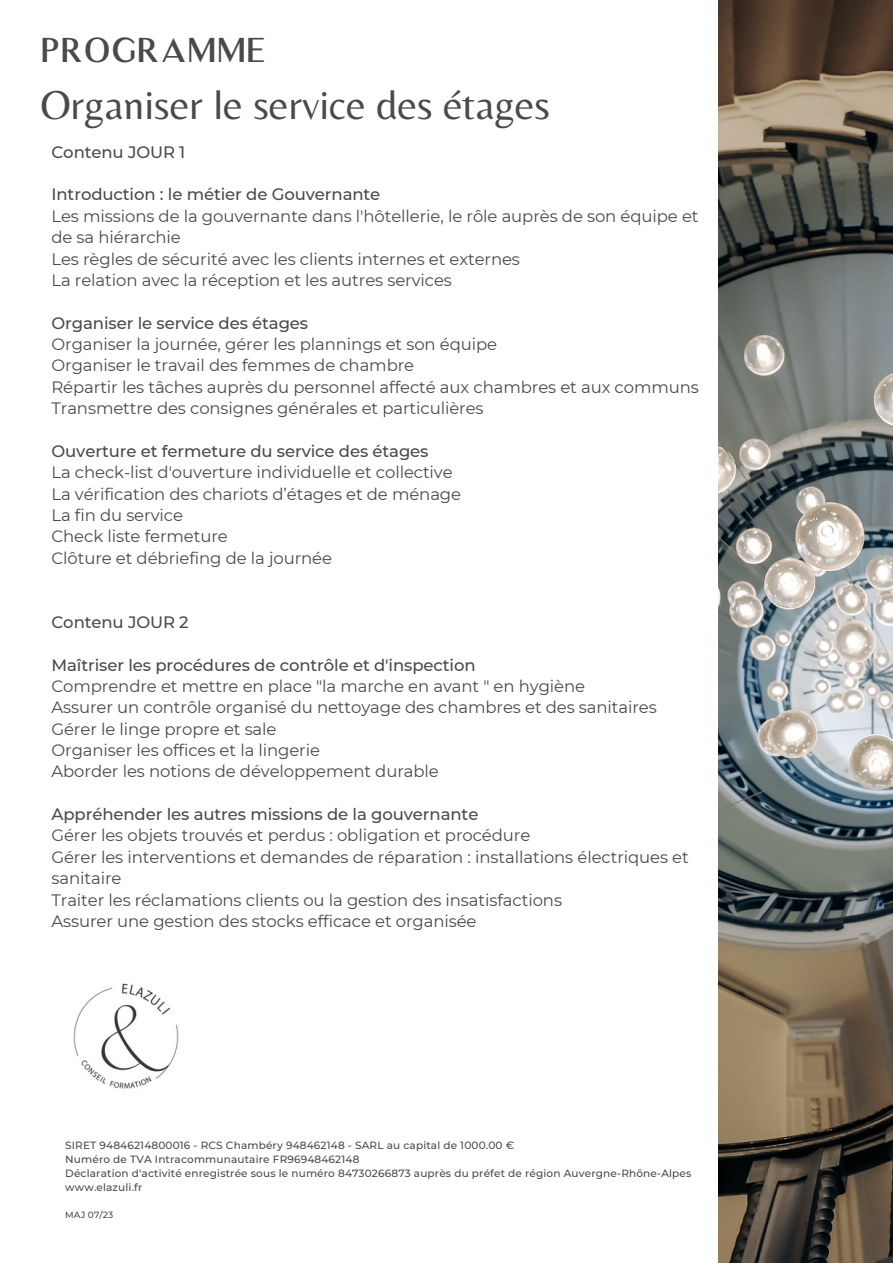
<style>
.page{position:relative;width:893px;height:1264px;background:#fff}
.page>*{position:absolute;margin:0;border:0;box-sizing:border-box;transform-origin:0 0}
.t1{font:42px "Belleza";color:#4a4a49}
.t2{font:600 33px "Luxia";color:#4a4a49}
.t3{font:16.5px/21.3px "Montserrat";letter-spacing:-.005em;color:#4a4a49}
.t4{font:500 16.5px "Montserrat";letter-spacing:-.005em;color:#4a4a49}
.t5{font:500 10.5px "Montserrat";letter-spacing:.015em;color:#4a4a49}
.t6{font:500 9px "Montserrat";letter-spacing:.015em;color:#4a4a49}
</style>
<div class="page">
<img style="left:73px;top:983px;width:106px;height:106px">
<img style="left:718px;top:0;width:174px;height:1262px">
<p class="t2" style="left:40px;top:30px;width:227px">PROGRAMME</p>
<p class="t1" style="left:40px;top:80px;width:511px">Organiser le service des étages</p>
<p class="t4" style="left:51px;top:142px;width:135px">Contenu JOUR 1</p>
<p class="t4" style="left:51px;top:184px;width:330px">Introduction : le métier de Gouvernante</p>
<p class="t3" style="left:51px;top:205px;width:648px">Les missions de la gouvernante dans l'hôtellerie, le rôle auprès de son équipe et de sa hiérarchie</p>
<p class="t3" style="left:51px;top:248px;width:470px">Les règles de sécurité avec les clients internes et externes</p>
<p class="t3" style="left:51px;top:269px;width:402px">La relation avec la réception et les autres services</p>
<p class="t4" style="left:51px;top:313px;width:258px">Organiser le service des étages</p>
<p class="t3" style="left:51px;top:333px;width:447px">Organiser la journée, gérer les plannings et son équipe</p>
<p class="t3" style="left:51px;top:355px;width:364px">Organiser le travail des femmes de chambre</p>
<p class="t3" style="left:51px;top:376px;width:649px">Répartir les tâches auprès du personnel affecté aux chambres et aux communs</p>
<p class="t3" style="left:51px;top:397px;width:433px">Transmettre des consignes générales et particulières</p>
<p class="t4" style="left:51px;top:441px;width:378px">Ouverture et fermeture du service des étages</p>
<p class="t3" style="left:51px;top:461px;width:403px">La check-list d'ouverture individuelle et collective</p>
<p class="t3" style="left:51px;top:483px;width:411px">La vérification des chariots d’étages et de ménage</p>
<p class="t3" style="left:51px;top:504px;width:133px">La fin du service</p>
<p class="t3" style="left:51px;top:526px;width:178px">Check liste fermeture</p>
<p class="t3" style="left:51px;top:547px;width:282px">Clôture et débriefing de la journée</p>
<p class="t4" style="left:51px;top:612px;width:139px">Contenu JOUR 2</p>
<p class="t4" style="left:51px;top:654px;width:425px">Maîtriser les procédures de contrôle et d'inspection</p>
<p class="t3" style="left:51px;top:675px;width:535px">Comprendre et mettre en place "la marche en avant " en hygiène</p>
<p class="t3" style="left:51px;top:696px;width:607px">Assurer un contrôle organisé du nettoyage des chambres et des sanitaires</p>
<p class="t3" style="left:51px;top:718px;width:226px">Gérer le linge propre et sale</p>
<p class="t3" style="left:51px;top:739px;width:270px">Organiser les offices et la lingerie</p>
<p class="t3" style="left:51px;top:760px;width:389px">Aborder les notions de développement durable</p>
<p class="t4" style="left:51px;top:804px;width:428px">Appréhender les autres missions de la gouvernante</p>
<p class="t3" style="left:51px;top:825px;width:480px">Gérer les objets trouvés et perdus : obligation et procédure</p>
<p class="t3" style="left:51px;top:846px;width:638px">Gérer les interventions et demandes de réparation : installations électriques et sanitaire</p>
<p class="t3" style="left:51px;top:889px;width:512px">Traiter les réclamations clients ou la gestion des insatisfactions</p>
<p class="t3" style="left:51px;top:910px;width:426px">Assurer une gestion des stocks efficace et organisée</p>
<p class="t5" style="left:65px;top:1138px;width:450px">SIRET 94846214800016 - RCS Chambéry 948462148 - SARL au capital de 1000.00 €</p>
<p class="t5" style="left:65px;top:1152px;width:296px">Numéro de TVA Intracommunautaire FR96948462148</p>
<p class="t5" style="left:65px;top:1166px;width:627px">Déclaration d'activité enregistrée sous le numéro 84730266873 auprès du préfet de région Auvergne-Rhône-Alpes</p>
<p class="t5" style="left:65px;top:1181px;width:79px">www.elazuli.fr</p>
<p class="t6" style="left:65px;top:1208px;width:50px">MAJ 07/23</p>
</div>
